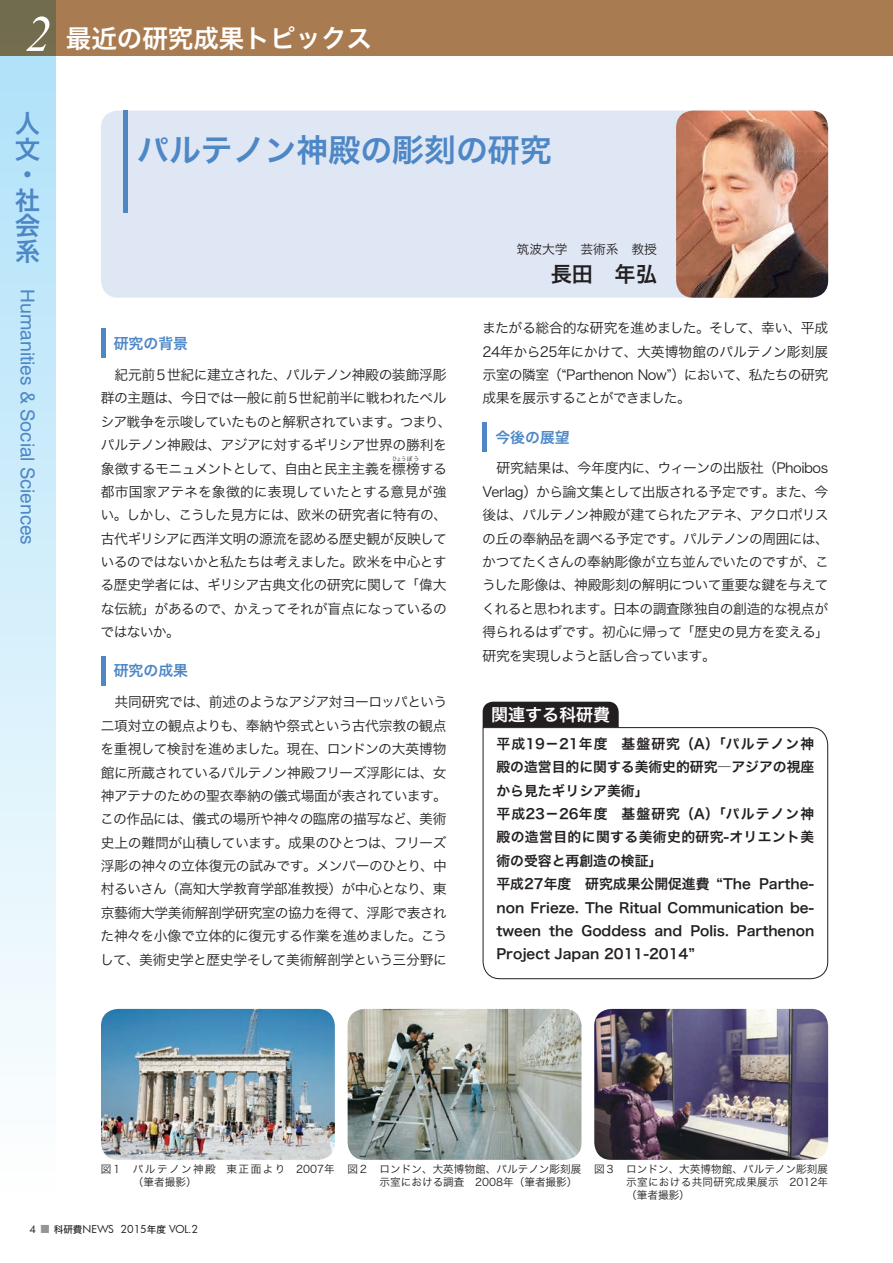
<style>
.page{position:relative;width:893px;height:1263px;background:#fff}
.page>*{position:absolute;margin:0;border:0;box-sizing:border-box;transform-origin:0 0}
.t1{font:31.95px "Hira Kaku Std N W6";color:#4d87c6}
.t2{font:25.5px "Hira Kaku Std N W6";color:#fff}
.t3{font:25.5px/25.5px "Hira Kaku Std N W6";color:#4d87c6}
.t4{font:21.3px "Hira Kaku Std N W6";color:#231f20}
.t5{font:19.2px "Swiss 721 BT";color:#4d87c6}
.t6{font:16.95px "Hira Kaku Std N W6";color:#fff}
.t7{font:14.85px "Hira Kaku Std N W6";color:#4d87c6}
.t8{font:13.8px/23.4px "Hira Kaku Std N W3";letter-spacing:-.035em;color:#231f20;text-align:justify}
.t9{font:13.8px/23.4px "Hira Kaku Std N W6";color:#231f20}
.t10{font:12.75px "Hira Kaku Std N W3";color:#231f20}
.t11{font:10.65px/12.8px "Hira Kaku Std N W3";color:#231f20}
.t12{font:10.65px/12.8px "Hira Kaku Std N W3";letter-spacing:.135em;color:#231f20}
.t13{font:10.65px "Futura";color:#231f20}
.t14{font:5.85px "Hira Kaku Std N W3";letter-spacing:.075em;color:#231f20;scale:.77 1}
.s1{font-family:"Times New Roman";font-style:italic;font-size:51px}
.s2{font-family:"Hira Kaku Std N W5";color:#939598}
.s3{font-family:"Hira Kaku Std N W5";font-size:9.6px}
</style>
<div class="page">
<div style="left:101px;top:111px;width:727px;height:187px;background:#e0e7f4;border-radius:17px"></div>
<hr style="left:101px;top:328px;width:4px;height:30px;background:#4d87c6">
<hr style="left:101px;top:656px;width:4px;height:30px;background:#4d87c6">
<hr style="left:483px;top:422px;width:4px;height:30px;background:#4d87c6">
<div style="left:123px;top:111px;width:5px;height:102px;background:#4d87c6"></div>
<img style="left:676px;top:111px;width:152px;height:187px">
<svg style="left:482px;top:727px;width:346px;height:252px"></svg>
<div style="left:483px;top:702px;width:136px;height:25px;background:#231f20"></div>
<img style="left:101px;top:1009px;width:234px;height:151px">
<img style="left:348px;top:1009px;width:233px;height:151px">
<img style="left:594px;top:1009px;width:234px;height:151px">
<div style="left:0;top:0;width:55px;height:1200px;background:linear-gradient(to bottom,#ace0f9,#fefefe)"></div>
<div style="left:0;top:0;width:893px;height:55px;background:#a97b50"></div>
<p class="t2" style="left:26px;top:19px;width:348px"><span class="s1">2</span> 最近の研究成果トピックス</p>
<h2 class="t3" style="left:15px;top:111px;width:27px">人文・社会系</h2>
<h3 class="t5" style="left:39px;top:289px;width:257px;rotate:90deg">Humanities &amp; Social Sciences</h3>
<p class="t1" style="left:137px;top:125px;width:416px">パルテノン神殿の彫刻の研究</p>
<p class="t7" style="left:114px;top:332px;width:76px">研究の背景</p>
<p class="t8" style="left:100px;top:363px;width:353px;text-align:left;text-indent:14px">紀元前５世紀に建立された、パルテノン神殿の装飾浮彫群の主題は、今日では一般に前５世紀前半に戦われたペルシア戦争を示唆していたものと解釈されています。つまり、パルテノン神殿は、アジアに対するギリシア世界の勝利を象徴するモニュメントとして、自由と民主主義を標榜する</p>
<p class="t14" style="left:392px;top:454px;width:37px">ひょうぼう</p>
<p class="t8" style="left:100px;top:480px;width:348px">都市国家アテネを象徴的に表現していたとする意見が強い。しかし、こうした見方には、欧米の研究者に特有の、古代ギリシアに西洋文明の源流を認める歴史観が反映しているのではないかと私たちは考えました。欧米を中心とする歴史学者には、ギリシア古典文化の研究に関して「偉大な伝統」があるので、かえってそれが盲点になっているのではないか。</p>
<p class="t7" style="left:114px;top:659px;width:76px">研究の成果</p>
<p class="t8" style="left:100px;top:690px;width:349px">　共同研究では、前述のようなアジア対ヨーロッパという二項対立の観点よりも、奉納や祭式という古代宗教の観点を重視して検討を進めました。現在、ロンドンの大英博物館に所蔵されているパルテノン神殿フリーズ浮彫には、女神アテナのための聖衣奉納の儀式場面が表されています。この作品には、儀式の場所や神々の臨席の描写など、美術史上の難問が山積しています。成果のひとつは、フリーズ浮彫の神々の立体復元の試みです。メンバーのひとり、中村るいさん（高知大学教育学部准教授）が中心となり、東京藝術大学美術解剖学研究室の協力を得て、浮彫で表された神々を小像で立体的に復元する作業を進めました。こうして、美術史学と歴史学そして美術解剖学という三分野に</p>
<p class="t10" style="left:517px;top:239px;width:142px">筑波大学　芸術系　教授</p>
<p class="t4" style="left:551px;top:258px;width:108px">長田　年弘</p>
<p class="t8" style="left:482px;top:316px;width:348px">またがる総合的な研究を進めました。そして、幸い、平成24年から25年にかけて、大英博物館のパルテノン彫刻展示室の隣室（“Parthenon Now”）において、私たちの研究成果を展示することができました。</p>
<p class="t7" style="left:495px;top:426px;width:76px">今後の展望</p>
<p class="t8" style="left:482px;top:456px;width:349px">　研究結果は、今年度内に、ウィーンの出版社（Phoibos Verlag）から論文集として出版される予定です。また、今後は、パルテノン神殿が建てられたアテネ、アクロポリスの丘の奉納品を調べる予定です。パルテノンの周囲には、かつてたくさんの奉納彫像が立ち並んでいたのですが、こうした彫像は、神殿彫刻の解明について重要な鍵を与えてくれると思われます。日本の調査隊独自の創造的な視点が得られるはずです。初心に帰って「歴史の見方を変える」研究を実現しようと話し合っています。</p>
<p class="t6" style="left:491px;top:701px;width:121px">関連する科研費</p>
<p class="t9" style="left:496px;top:732px;width:319px">平成19－21年度　基盤研究（A）「パルテノン神殿の造営目的に関する美術史的研究―アジアの視座から見たギリシア美術」<br>平成23－26年度　基盤研究（A）「パルテノン神殿の造営目的に関する美術史的研究-オリエント美術の受容と再創造の検証」<br>平成27年度　研究成果公開促進費 “The Parthe&shy;non Frieze. The Ritual Communication be&shy;tween the Goddess and Polis. Parthenon<br>Project Japan 2011-2014”</p>
<p class="t12" style="left:133px;top:1163px;width:203px;text-indent:-32px">図１　パルテノン神殿　東正面より　2007年（筆者撮影）</p>
<p class="t11" style="left:379px;top:1163px;width:203px;text-indent:-32px">図２　ロンドン、大英博物館、パルテノン彫刻展示室における調査　2008年（筆者撮影）</p>
<p class="t11" style="left:626px;top:1163px;width:203px;text-align:justify;text-indent:-32px">図３　ロンドン、大英博物館、パルテノン彫刻展示室における共同研究成果展示　2012年（筆者撮影）</p>
<p class="t13" style="left:30px;top:1222px;width:170px">4 <span class="s2">■</span> <span class="s3">科研費</span>NEWS 2015<span class="s3">年度</span> VOL.2</p>
</div>
